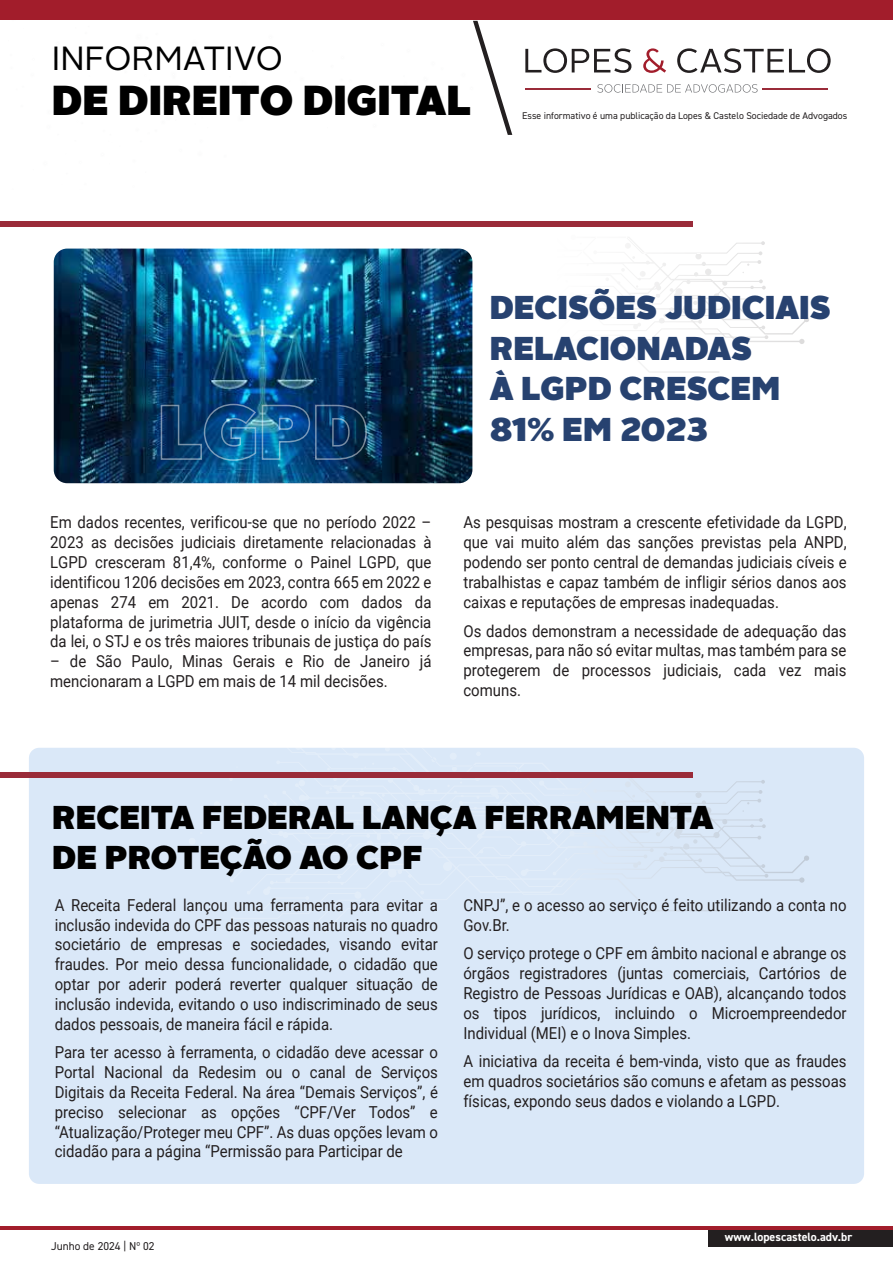
<style>
.page{position:relative;width:893px;height:1263px;background:#fff}
.page>*{position:absolute;margin:0;border:0;box-sizing:border-box;transform-origin:0 0}
.t1{font:900 41.85px "Alright Sans";color:#000}
.t2{font:33.45px "Alright Sans";color:#000}
.t3{font:900 33px/40.5px "Alright Sans";color:#274270}
.t4{font:900 33px/40.5px "Alright Sans";color:#000}
.t5{font:16.5px/19.8px "Roboto";color:#231f20;text-align:justify;scale:.91 1}
.t6{font:700 12px "DIN2014";color:#fff}
.t7{font:11.4px "DIN2014";color:#231f20}
.t8{font:9.75px "DIN2014";color:#231f20}
</style>
<div class="page">
<div style="left:29px;top:748px;width:835px;height:436px;background:#dae8f8;border-radius:10px"></div>
<div style="left:708px;top:1228px;width:185px;height:19px;background:#231f20"></div>
<svg style="left:0;top:19px;width:831px;height:116px"></svg>
<hr style="left:762px;top:88px;width:66px;height:2px;background:#9a2b39">
<hr style="left:526px;top:88px;width:65px;height:2px;background:#9a2b39">
<div style="left:0;top:0;width:893px;height:19px;background:#a21d2b"></div>
<hr style="left:0;top:1227px;width:893px;height:3px;background:#a21d2b">
<div style="left:0;top:221px;width:692px;height:6px;background:#9a2b39"></div>
<div style="left:0;top:772px;width:692px;height:6px;background:#9a2b39"></div>
<img style="left:54px;top:249px;width:418px;height:234px">
<img style="left:160px;top:403px;width:208px;height:59px">
<h2 class="t2" style="left:52px;top:36px;width:232px">INFORMATIVO</h2>
<h1 class="t1" style="left:52px;top:69px;width:421px">DE DIREITO DIGITAL</h1>
<p class="t8" style="left:522px;top:110px;width:327px">Esse informativo é uma publicação da Lopes &amp; Castelo Sociedade de Advogados</p>
<h3 class="t3" style="left:490px;top:287px;width:343px">DECISÕES JUDICIAIS<br>RELACIONADAS<br>À LGPD CRESCEM<br>81% EM 2023</h3>
<p class="t5" style="left:50px;top:512px;width:420px">Em dados recentes, verificou-se que no período 2022 – 2023 as decisões judiciais diretamente relacionadas à LGPD cresceram 81,4%, conforme o Painel LGPD, que identificou 1206 decisões em 2023, contra 665 em 2022 e apenas 274 em 2021. De acordo com dados da plataforma de jurimetria JUIT, desde o início da vigência da lei, o STJ e os três maiores tribunais de justiça do país</p>
<p class="t5" style="left:50px;top:651px;width:420px">– de São Paulo, Minas Gerais e Rio de Janeiro já mencionaram a LGPD em mais de 14 mil decisões.</p>
<p class="t5" style="left:463px;top:512px;width:423px">As pesquisas mostram a crescente efetividade da LGPD, que vai muito além das sanções previstas pela ANPD, podendo ser ponto central de demandas judiciais cíveis e trabalhistas e capaz também de infligir sérios danos aos caixas e reputações de empresas inadequadas.</p>
<p class="t5" style="left:463px;top:620px;width:423px">Os dados demonstram a necessidade de adequação das empresas, para não só evitar multas, mas também para se protegerem de processos judiciais, cada vez mais comuns.</p>
<h3 class="t4" style="left:52px;top:797px;width:663px">RECEITA FEDERAL LANÇA FERRAMENTA<br>DE PROTEÇÃO AO CPF</h3>
<p class="t5" style="left:55px;top:894px;width:423px">A Receita Federal lançou uma ferramenta para evitar a inclusão indevida do CPF das pessoas naturais no quadro societário de empresas e sociedades, visando evitar fraudes. Por meio dessa funcionalidade, o cidadão que optar por aderir poderá reverter qualquer situação de inclusão indevida, evitando o uso indiscriminado de seus dados pessoais, de maneira fácil e rápida.</p>
<p class="t5" style="left:55px;top:1042px;width:423px">Para ter acesso à ferramenta, o cidadão deve acessar o Portal Nacional da Redesim ou o canal de Serviços Digitais da Receita Federal. Na área “Demais Serviços”, é preciso selecionar as opções “CPF/Ver Todos” e “Atualização/Proteger meu CPF”. As duas opções levam o cidadão para a página “Permissão para Participar de</p>
<p class="t5" style="left:463px;top:894px;width:423px">CNPJ”, e o acesso ao serviço é feito utilizando a conta no<br>Gov.Br.</p>
<p class="t5" style="left:463px;top:943px;width:423px">O serviço protege o CPF em âmbito nacional e abrange os órgãos registradores (juntas comerciais, Cartórios de Registro de Pessoas Jurídicas e OAB), alcançando todos os tipos jurídicos, incluindo o Microempreendedor Individual (MEI) e o Inova Simples.</p>
<p class="t5" style="left:463px;top:1051px;width:423px">A iniciativa da receita é bem-vinda, visto que as fraudes em quadros societários são comuns e afetam as pessoas físicas, expondo seus dados e violando a LGPD.</p>
<p class="t7" style="left:51px;top:1239px;width:105px">Junho de 2024 | Nº 02</p>
<p class="t6" style="left:725px;top:1229px;width:129px">www.lopescastelo.adv.br</p>
</div>
